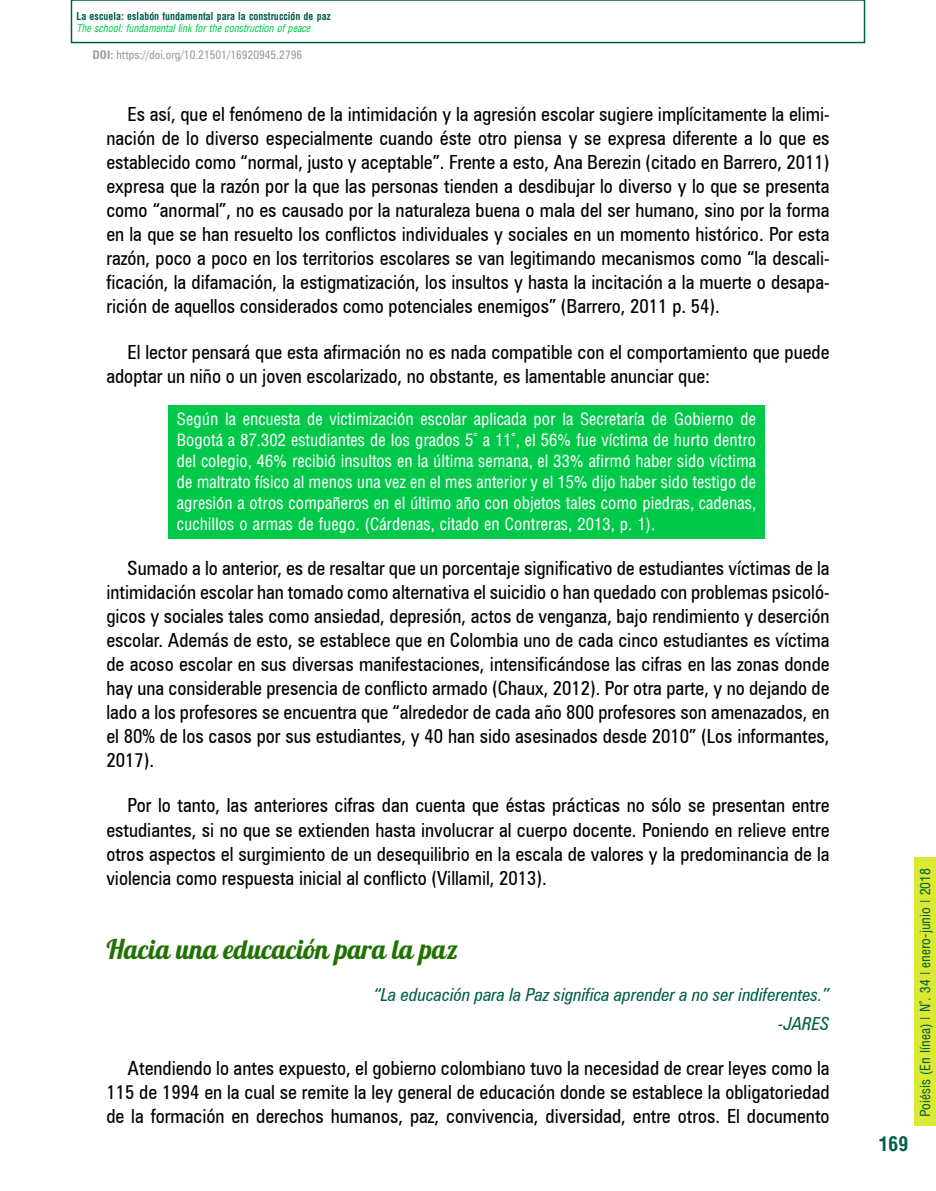
<style>
.page{position:relative;width:936px;height:1191px;background:#fff}
.page>*{position:absolute;margin:0;border:0;box-sizing:border-box;transform-origin:0 0}
.t1{font:27px "Lobster";color:#1f7100}
.t2{font:condensed 19.5px/24px "Zurich BT";color:#000;text-align:justify}
.t3{font:700 condensed 19.5px "Arena";color:#005e4a}
.t4{font:italic condensed 18px/29.2px "Zurich BT";color:#005e4a;text-align:right}
.t5{font:16.5px/21px "Arena Condensed";color:#fff;text-align:justify}
.t6{font:13.5px "Arena Condensed";color:#005e4a}
.t7{font:condensed 12px "Zurich BT";color:#9c9e9f}
.t8{font:700 condensed 10.5px "Arena";color:#005e4a;scale:.95 1}
.t9{font:italic condensed 10.5px "Arena";color:#00c94a;scale:.95 1}
.s1{font-weight:700}
</style>
<div class="page">
<div style="left:914px;top:857px;width:21px;height:269px;background:#dce932"></div>
<div style="left:71px;top:0;width:794px;height:43px;border:2px solid #005e4a"></div>
<div style="left:168px;top:405px;width:596px;height:133px;background:#00c94a"></div>
<p class="t8" style="left:76px;top:10px;width:269px">La escuela: eslabón fundamental para la construcción de paz</p>
<p class="t9" style="left:76px;top:23px;width:248px">The school: fundamental link for the construction of peace</p>
<p class="t7" style="left:92px;top:47px;width:211px"><span class="s1">DOI:</span> https://doi.org/10.21501/16920945.2796</p>
<p class="t2" style="left:106px;top:102px;width:724px;text-indent:21px">Es así, que el fenómeno de la intimidación y la agresión escolar sugiere implícitamente la elimi&shy;nación de lo diverso especialmente cuando éste otro piensa y se expresa diferente a lo que es establecido como “normal, justo y aceptable”. Frente a esto, Ana Berezin (citado en Barrero, 2011) expresa que la razón por la que las personas tienden a desdibujar lo diverso y lo que se presenta como “anormal”, no es causado por la naturaleza buena o mala del ser humano, sino por la forma en la que se han resuelto los conflictos individuales y sociales en un momento histórico. Por esta razón, poco a poco en los territorios escolares se van legitimando mecanismos como “la descali&shy;ficación, la difamación, la estigmatización, los insultos y hasta la incitación a la muerte o desapa&shy;rición de aquellos considerados como potenciales enemigos” (Barrero, 2011 p. 54).</p>
<p class="t2" style="left:106px;top:339px;width:724px;text-indent:21px">El lector pensará que esta afirmación no es nada compatible con el comportamiento que puede adoptar un niño o un joven escolarizado, no obstante, es lamentable anunciar que:</p>
<p class="t5" style="left:177px;top:408px;width:581px">Según la encuesta de victimización escolar aplicada por la Secretaría de Gobierno de Bogotá a 87.302 estudiantes de los grados 5° a 11°, el 56% fue víctima de hurto dentro del colegio, 46% recibió insultos en la última semana, el 33% afirmó haber sido víctima de maltrato físico al menos una vez en el mes anterior y el 15% dijo haber sido testigo de agresión a otros compañeros en el último año con objetos tales como piedras, cadenas, cuchillos o armas de fuego. (Cárdenas, citado en Contreras, 2013, p. 1).</p>
<p class="t2" style="left:106px;top:556px;width:724px;text-indent:21px">Sumado a lo anterior, es de resaltar que un porcentaje significativo de estudiantes víctimas de la intimidación escolar han tomado como alternativa el suicidio o han quedado con problemas psicoló&shy;gicos y sociales tales como ansiedad, depresión, actos de venganza, bajo rendimiento y deserción escolar. Además de esto, se establece que en Colombia uno de cada cinco estudiantes es víctima de acoso escolar en sus diversas manifestaciones, intensificándose las cifras en las zonas donde hay una considerable presencia de conflicto armado (Chaux, 2012). Por otra parte, y no dejando de lado a los profesores se encuentra que “alrededor de cada año 800 profesores son amenazados, en el 80% de los casos por sus estudiantes, y 40 han sido asesinados desde 2010” (Los informantes, 2017).</p>
<p class="t2" style="left:106px;top:793px;width:724px;text-indent:21px">Por lo tanto, las anteriores cifras dan cuenta que éstas prácticas no sólo se presentan entre estudiantes, si no que se extienden hasta involucrar al cuerpo docente. Poniendo en relieve entre otros aspectos el surgimiento de un desequilibrio en la escala de valores y la predominancia de la violencia como respuesta inicial al conflicto (Villamil, 2013).</p>
<h1 class="t1" style="left:106px;top:931px;width:353px">Hacia una educación para la paz</h1>
<p class="t4" style="left:374px;top:979px;width:457px">“La educación para la Paz significa aprender a no ser indiferentes.” -JARES</p>
<p class="t2" style="left:106px;top:1056px;width:724px;text-indent:21px">Atendiendo lo antes expuesto, el gobierno colombiano tuvo la necesidad de crear leyes como la 115 de 1994 en la cual se remite la ley general de educación donde se establece la obligatoriedad de la formación en derechos humanos, paz, convivencia, diversidad, entre otros. El documento</p>
<p class="t3" style="left:878px;top:1132px;width:31px">169</p>
<p class="t6" style="left:917px;top:1117px;width:251px;rotate:-90deg">Poiésis (En línea) | N°. 34 | enero-junio | 2018</p>
</div>
